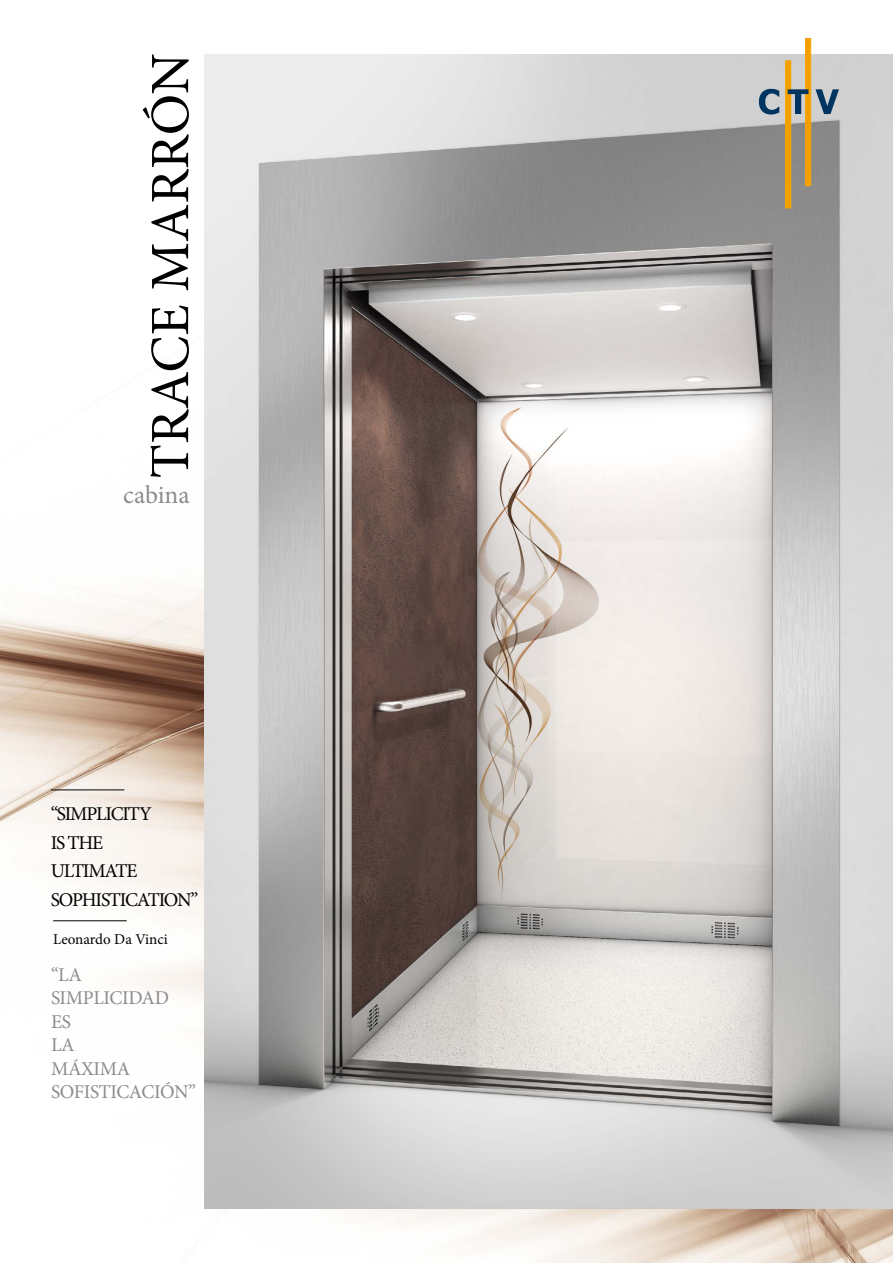
<style>
.page{position:relative;width:893px;height:1263px;background:#fff}
.page>*{position:absolute;margin:0;border:0;box-sizing:border-box;transform-origin:0 0}
.t1{font:55.5px "Minion Pro";letter-spacing:-.005em;color:#000}
.t2{font:25.5px "Minion Pro";letter-spacing:-.005em;color:#8d8b90}
.t3{font:19.5px/28.5px "Minion Pro";letter-spacing:-.06em;color:#000}
.t4{font:19.5px/23.4px "Minion Pro";letter-spacing:-.02em;color:#8d8b90}
.t5{font:15px "Minion Pro";color:#000}
</style>
<div class="page">
<img style="left:0;top:588px;width:893px;height:675px">
<img style="left:204px;top:54px;width:689px;height:1155px">
<hr style="left:51px;top:789px;width:73px;height:1px;background:#000">
<hr style="left:53px;top:920px;width:74px;height:1px;background:#000">
<div style="left:785px;top:61px;width:6px;height:147px;background:#f29f00;border:1px solid #f4a700"></div>
<div style="left:805px;top:38px;width:6px;height:148px;background:#f29f00;border:1px solid #f4a700"></div>
<svg style="left:759px;top:89px;width:20px;height:26px"></svg>
<svg style="left:788px;top:89px;width:20px;height:25px"></svg>
<svg style="left:815px;top:89px;width:24px;height:25px"></svg>
<h1 class="t1" style="left:133px;top:478px;width:427px;rotate:-90deg">TRACE MARRÓN</h1>
<h2 class="t2" style="left:123px;top:478px;width:68px">cabina</h2>
<p class="t3" style="left:51px;top:800px;width:149px">“SIMPLICITY<br>IS THE<br>ULTIMATE<br>SOPHISTICATION”</p>
<p class="t5" style="left:53px;top:929px;width:116px">Leonardo Da Vinci</p>
<p class="t4" style="left:51px;top:963px;width:146px">“LA<br>SIMPLICIDAD<br>ES<br>LA<br>MÁXIMA<br>SOFISTICACIÓN”</p>
</div>
